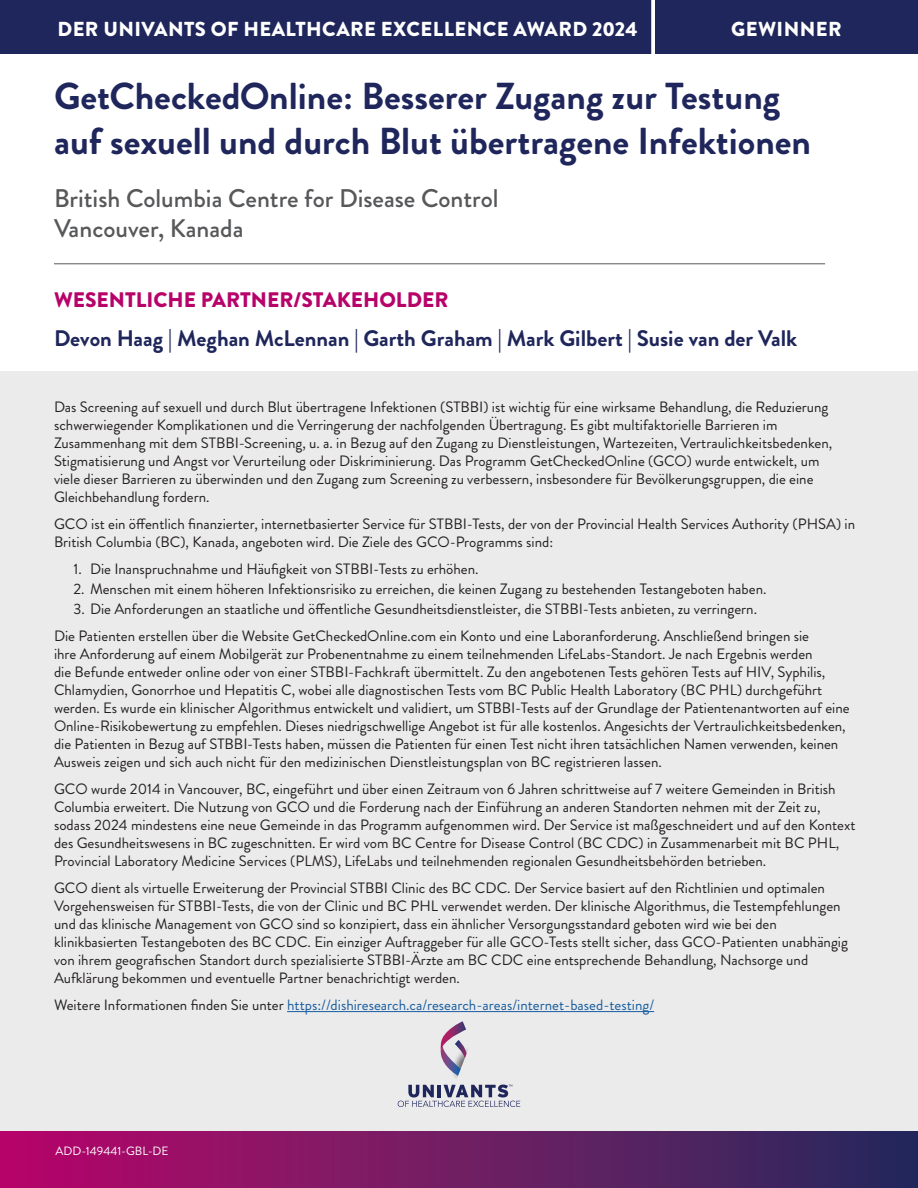
<style>
.page{position:relative;width:918px;height:1188px;background:#fff}
.page>*{position:absolute;margin:0;border:0;box-sizing:border-box;transform-origin:0 0}
.t1{font:700 37.5px/45px "Brandon Grotesque";color:#1f265b}
.t2{font:500 25.5px/30.6px "Brandon Grotesque";color:#57585a}
.t3{font:700 22.5px "Brandon Grotesque";color:#1f265b}
.t4{font:900 21px "Brandon Grotesque";color:#b70369}
.t5{font:900 20.25px "Brandon Grotesque";letter-spacing:.02em;color:#fff}
.t6{font:15px/18px "Brandon Grotesque";color:#231f20}
.t7{font:15px "Brandon Grotesque";color:#175d9e}
.t8{font:12px "Brandon Grotesque";color:#fff}
.s1{color:#231f20}
</style>
<div class="page">
<hr style="left:54px;top:263px;width:771px;height:1px;background:#57585a">
<div style="left:0;top:371px;width:918px;height:763px;background:#ebebec"></div>
<hr style="left:287px;top:1011px;width:367px;height:1px;background:#175d9e">
<svg style="left:398px;top:1021px;width:122px;height:86px"></svg>
<div style="left:0;top:1132px;width:918px;height:56px;background:linear-gradient(to right,#b8096a,#272d5c)"></div>
<div style="left:0;top:0;width:918px;height:54px;background:#1f265b"></div>
<svg style="left:651px;top:0;width:4px;height:54px"></svg>
<h3 class="t5" style="left:57px;top:14px;width:582px">DER UNIVANTS OF HEALTHCARE EXCELLENCE AWARD 2024</h3>
<h3 class="t5" style="left:731px;top:15px;width:112px">GEWINNER</h3>
<h1 class="t1" style="left:54px;top:74px;width:759px">GetCheckedOnline: Besserer Zugang zur Testung auf sexuell und durch Blut übertragene Infektionen</h1>
<h2 class="t2" style="left:54px;top:183px;width:446px">British Columbia Centre for Disease Control<br>Vancouver, Kanada</h2>
<h3 class="t4" style="left:54px;top:285px;width:396px">WESENTLICHE PARTNER/STAKEHOLDER</h3>
<h3 class="t3" style="left:54px;top:323px;width:745px">Devon Haag | Meghan McLennan | Garth Graham | Mark Gilbert | Susie van der Valk</h3>
<p class="t6" style="left:54px;top:398px;width:780px">Das Screening auf sexuell und durch Blut übertragene Infektionen (STBBI) ist wichtig für eine wirksame Behandlung, die Reduzierung schwerwiegender Komplikationen und die Verringerung der nachfolgenden Übertragung. Es gibt multifaktorielle Barrieren im Zusammenhang mit dem STBBI-Screening, u. a. in Bezug auf den Zugang zu Dienstleistungen, Wartezeiten, Vertraulichkeitsbedenken, Stigmatisierung und Angst vor Verurteilung oder Diskriminierung. Das Programm GetCheckedOnline (GCO) wurde entwickelt, um viele dieser Barrieren zu überwinden und den Zugang zum Screening zu verbessern, insbesondere für Bevölkerungsgruppen, die eine Gleichbehandlung fordern.</p>
<p class="t6" style="left:54px;top:515px;width:803px">GCO ist ein öffentlich finanzierter, internetbasierter Service für STBBI-Tests, der von der Provincial Health Services Authority (PHSA) in<br>British Columbia (BC), Kanada, angeboten wird. Die Ziele des GCO-Programms sind:</p>
<p class="t6" style="left:74px;top:560px;width:407px">1. Die Inanspruchnahme und Häufigkeit von STBBI-Tests zu erhöhen.</p>
<p class="t6" style="left:74px;top:580px;width:694px">2. Menschen mit einem höheren Infektionsrisiko zu erreichen, die keinen Zugang zu bestehenden Testangeboten haben.</p>
<p class="t6" style="left:54px;top:596px;width:757px;line-height:27px;text-indent:20px">3. Die Anforderungen an staatliche und öffentliche Gesundheitsdienstleister, die STBBI-Tests anbieten, zu verringern.<br>Die Patienten erstellen über die Website GetCheckedOnline.com ein Konto und eine Laboranforderung. Anschließend bringen sie</p>
<p class="t6" style="left:54px;top:645px;width:797px">ihre Anforderung auf einem Mobilgerät zur Probenentnahme zu einem teilnehmenden LifeLabs-Standort. Je nach Ergebnis werden<br>die Befunde entweder online oder von einer STBBI-Fachkraft übermittelt. Zu den angebotenen Tests gehören Tests auf HIV, Syphilis, Chlamydien, Gonorrhoe und Hepatitis C, wobei alle diagnostischen Tests vom BC Public Health Laboratory (BC PHL) durchgeführt werden. Es wurde ein klinischer Algorithmus entwickelt und validiert, um STBBI-Tests auf der Grundlage der Patientenantworten auf eine Online-Risikobewertung zu empfehlen. Dieses niedrigschwellige Angebot ist für alle kostenlos. Angesichts der Vertraulichkeitsbedenken, die Patienten in Bezug auf STBBI-Tests haben, müssen die Patienten für einen Test nicht ihren tatsächlichen Namen verwenden, keinen Ausweis zeigen und sich auch nicht für den medizinischen Dienstleistungsplan von BC registrieren lassen.</p>
<p class="t6" style="left:54px;top:780px;width:803px">GCO wurde 2014 in Vancouver, BC, eingeführt und über einen Zeitraum von 6 Jahren schrittweise auf 7 weitere Gemeinden in British Columbia erweitert. Die Nutzung von GCO und die Forderung nach der Einführung an anderen Standorten nehmen mit der Zeit zu, sodass 2024 mindestens eine neue Gemeinde in das Programm aufgenommen wird. Der Service ist maßgeschneidert und auf den Kontext des Gesundheitswesens in BC zugeschnitten. Er wird vom BC Centre for Disease Control (BC CDC) in Zusammenarbeit mit BC PHL, Provincial Laboratory Medicine Services (PLMS), LifeLabs und teilnehmenden regionalen Gesundheitsbehörden betrieben.</p>
<p class="t6" style="left:54px;top:879px;width:796px">GCO dient als virtuelle Erweiterung der Provincial STBBI Clinic des BC CDC. Der Service basiert auf den Richtlinien und optimalen Vorgehensweisen für STBBI-Tests, die von der Clinic und BC PHL verwendet werden. Der klinische Algorithmus, die Testempfehlungen und das klinische Management von GCO sind so konzipiert, dass ein ähnlicher Versorgungsstandard geboten wird wie bei den klinikbasierten Testangeboten des BC CDC. Ein einziger Auftraggeber für alle GCO-Tests stellt sicher, dass GCO-Patienten unabhängig von ihrem geografischen Standort durch spezialisierte STBBI-Ärzte am BC CDC eine entsprechende Behandlung, Nachsorge und Aufklärung bekommen und eventuelle Partner benachrichtigt werden.</p>
<p class="t7" style="left:54px;top:995px;width:602px"><span class="s1">Weitere Informationen finden Sie unter</span> https://dishiresearch.ca/research-areas/internet-based-testing/</p>
<p class="t8" style="left:56px;top:1142px;width:114px">ADD-149441-GBL-DE</p>
</div>
